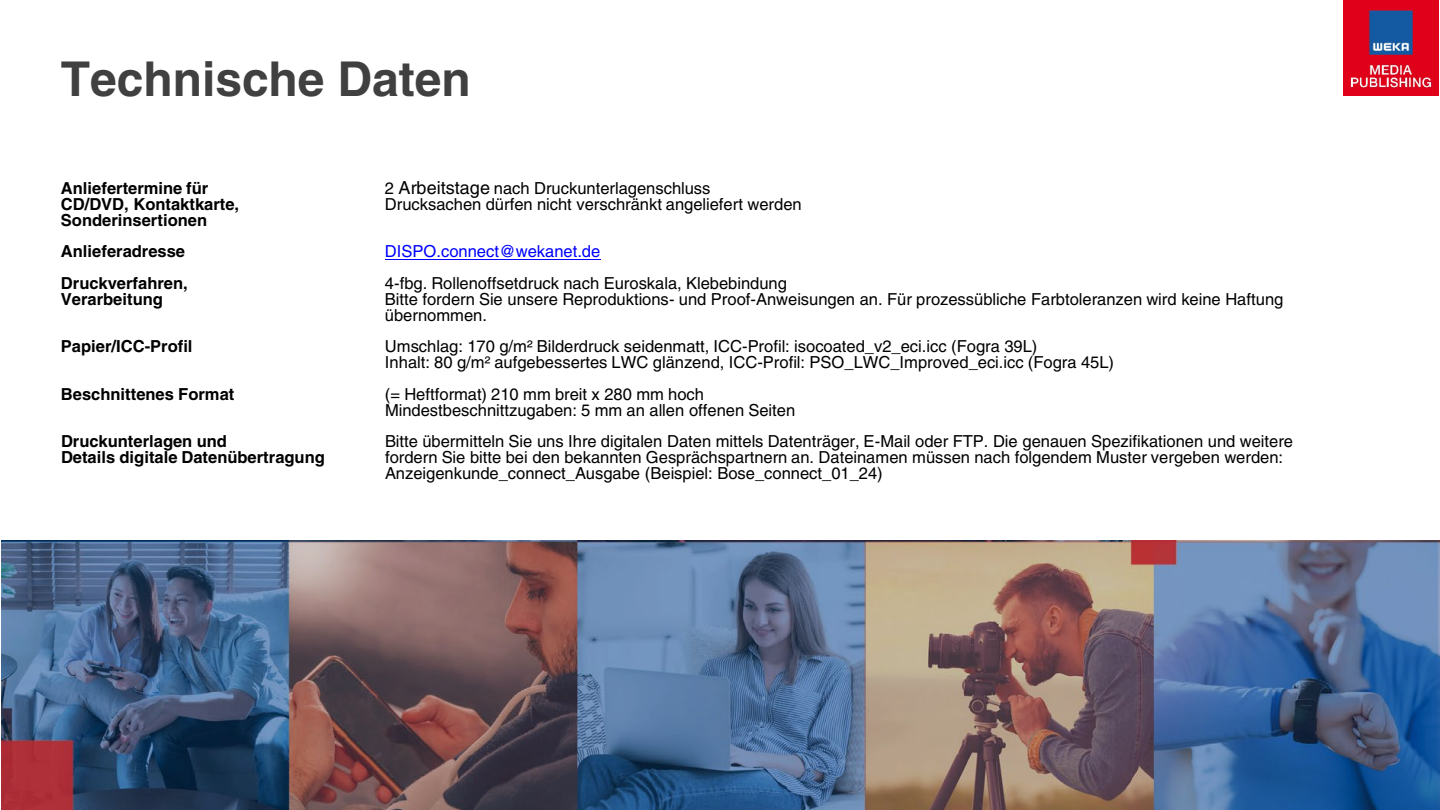
<style>
.page{position:relative;width:1440px;height:810px;background:#fff}
.page>*{position:absolute;margin:0;border:0;box-sizing:border-box;transform-origin:0 0}
.t1{font:700 48px "Helvetica LT Std";color:#404040}
.t2{font:16.5px/15.9px "Helvetica LT Std";color:#000}
.t3{font:700 16.5px "Helvetica LT Std";color:#000}
.t4{font:16.5px "Helvetica LT Std";color:#00f}
.s1{font-size:18px}
</style>
<div class="page">
<hr style="left:385px;top:259px;width:215px;height:1px;background:#00f">
<img style="left:1343px;top:1px;width:95px;height:95px">
<div style="left:2px;top:540px;width:1436px;height:270px;background:#005faa;opacity:.18"></div>
<h2 class="t1" style="left:61px;top:50px;width:412px">Technische Daten</h2>
<p class="t3" style="left:61px;top:178px;width:149px">Anliefertermine für</p>
<p class="t2" style="left:385px;top:180px;width:327px">2 <span class="s1">Arbeitstage</span> nach Druckunterlagenschluss</p>
<p class="t3" style="left:61px;top:194px;width:180px">CD/DVD, Kontaktkarte,</p>
<p class="t2" style="left:385px;top:196px;width:418px">Drucksachen dürfen nicht verschränkt angeliefert werden</p>
<p class="t3" style="left:61px;top:210px;width:148px">Sonderinsertionen</p>
<p class="t3" style="left:61px;top:241px;width:126px">Anlieferadresse</p>
<p class="t4" style="left:385px;top:242px;width:217px">DISPO.connect@wekanet.de</p>
<p class="t3" style="left:61px;top:273px;width:128px">Druckverfahren,</p>
<p class="t2" style="left:385px;top:275px;width:404px">4-fbg. Rollenoffsetdruck nach Euroskala, Klebebindung</p>
<p class="t3" style="left:61px;top:289px;width:104px">Verarbeitung</p>
<p class="t2" style="left:385px;top:291px;width:900px">Bitte fordern Sie unsere Reproduktions- und Proof-Anweisungen an. Für prozessübliche Farbtoleranzen wird keine Haftung übernommen.</p>
<p class="t3" style="left:61px;top:337px;width:133px">Papier/ICC-Profil</p>
<p class="t2" style="left:385px;top:339px;width:654px">Umschlag: 170 g/m² Bilderdruck seidenmatt, ICC-Profil: isocoated_v2_eci.icc (Fogra 39L)</p>
<p class="t2" style="left:385px;top:354px;width:731px">Inhalt: 80 g/m² aufgebessertes LWC glänzend, ICC-Profil: PSO_LWC_Improved_eci.icc (Fogra 45L)</p>
<p class="t3" style="left:61px;top:384px;width:175px">Beschnittenes Format</p>
<p class="t2" style="left:385px;top:386px;width:321px">(= Heftformat) 210 mm breit x 280 mm hoch</p>
<p class="t2" style="left:385px;top:402px;width:412px">Mindestbeschnittzugaben: 5 mm an allen offenen Seiten</p>
<p class="t3" style="left:61px;top:432px;width:168px">Druckunterlagen und</p>
<p class="t2" style="left:385px;top:434px;width:910px">Bitte übermitteln Sie uns Ihre digitalen Daten mittels Datenträger, E-Mail oder FTP. Die genauen Spezifikationen und weitere</p>
<p class="t3" style="left:61px;top:447px;width:265px">Details digitale Datenübertragung</p>
<p class="t2" style="left:385px;top:450px;width:900px">fordern Sie bitte bei den bekannten Gesprächspartnern an. Dateinamen müssen nach folgendem Muster vergeben werden:</p>
<p class="t2" style="left:385px;top:465px;width:499px">Anzeigenkunde_connect_Ausgabe (Beispiel: Bose_connect_01_24)</p>
</div>
